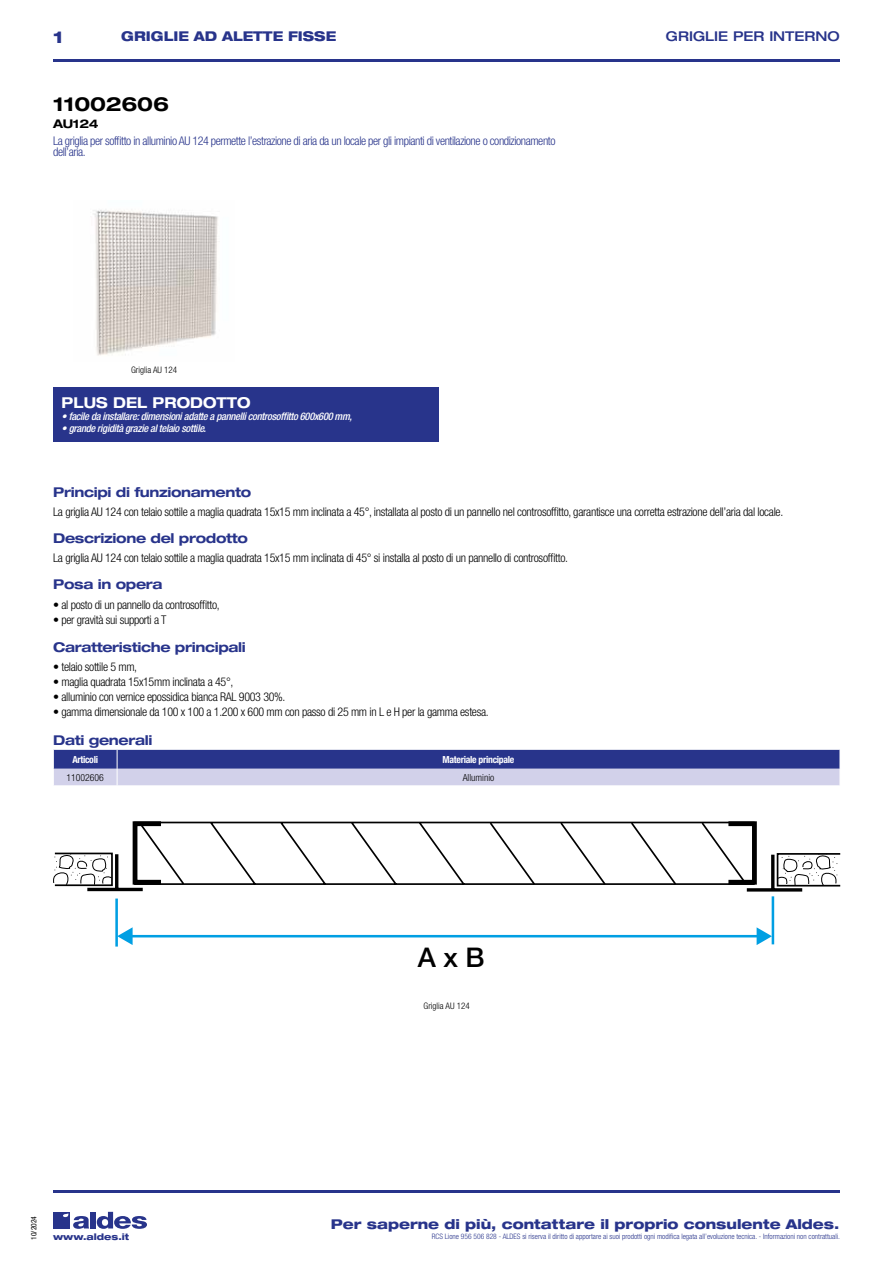
<style>
.page{position:relative;width:893px;height:1263px;background:#fff}
.page>*{position:absolute;margin:0;border:0;box-sizing:border-box;transform-origin:0 0}
.t1{font:500 27.15px "Helvetica Neue";color:#000}
.t2{font:700 expanded 19.5px "Helvetica Neue LT Std";letter-spacing:-.01em;color:#000}
.t3{font:800 expanded 16.5px "Helvetica Neue LT Std";color:#28348b}
.t4{font:700 expanded 15px "Helvetica Neue LT Std";color:#fff;scale:.95 1}
.t5{font:700 expanded 13.5px "Helvetica Neue LT Std";letter-spacing:-.025em;color:#28348b}
.t6{font:800 expanded 13.5px "Helvetica Neue LT Std";color:#28348b}
.t7{font:800 expanded 13.5px "Helvetica Neue LT Std";color:#28348b;scale:.95 1}
.t8{font:500 expanded 13.5px "Helvetica Neue LT Std";color:#28348b}
.t9{font:300 condensed 12px "Helvetica Neue LT Std";letter-spacing:-.025em;color:#000}
.t10{font:300 condensed 12px/10.5px "Helvetica Neue LT Std";letter-spacing:-.035em;color:#28348b}
.t11{font:700 expanded 12px "Helvetica Neue LT Std";letter-spacing:-.025em;color:#000}
.t12{font:italic 500 condensed 10.5px "Helvetica Neue LT Std";letter-spacing:-.03em;color:#fff}
.t13{font:700 condensed 9.75px "Helvetica Neue LT Std";letter-spacing:-.03em;color:#fff}
.t14{font:300 condensed 9.75px "Helvetica Neue";color:#000}
.t15{font:300 condensed 9px "Helvetica Neue LT Std";color:#000}
.t16{font:800 expanded 9px "Helvetica Neue LT Std";color:#28348b}
.t17{font:300 condensed 7.5px "Helvetica Neue LT Std";color:#28348b}
.t18{font:condensed 7.5px "Helvetica Neue LT Std";color:#000}
</style>
<div class="page">
<svg style="left:53px;top:853px;width:60px;height:33px"></svg>
<hr style="left:115px;top:854px;width:3px;height:36px;background:#000">
<hr style="left:87px;top:888px;width:56px;height:3px;background:#000">
<svg style="left:777px;top:853px;width:60px;height:33px"></svg>
<hr style="left:771px;top:855px;width:3px;height:36px;background:#000">
<hr style="left:747px;top:888px;width:55px;height:3px;background:#000">
<hr style="left:115px;top:898px;width:3px;height:48px;background:#009fe3">
<hr style="left:772px;top:896px;width:2px;height:48px;background:#009fe3">
<hr style="left:130px;top:935px;width:629px;height:2px;background:#009fe3">
<svg style="left:757px;top:927px;width:15px;height:18px"></svg>
<svg style="left:117px;top:927px;width:16px;height:18px"></svg>
<svg style="left:132px;top:821px;width:625px;height:64px"></svg>
<div style="left:53px;top:1212px;width:17px;height:16px;background:#28348b"></div>
<div style="left:90px;top:1212px;width:6px;height:16px;background:#28348b"></div>
<svg style="left:97px;top:1212px;width:50px;height:17px"></svg>
<svg style="left:63px;top:1213px;width:26px;height:16px"></svg>
<hr style="left:53px;top:59px;width:787px;height:2px;background:#28348b">
<img style="left:93px;top:210px;width:125px;height:146px">
<div style="left:53px;top:387px;width:386px;height:54px;background:#28348b"></div>
<hr style="left:53px;top:1190px;width:787px;height:2px;background:#28348b">
<svg style="left:53px;top:750px;width:787px;height:35px;background:#787eb7"></svg>
<h3 class="t3" style="left:53px;top:26px;width:12px">1</h3>
<p class="t7" style="left:121px;top:28px;width:228px">GRIGLIE AD ALETTE FISSE</p>
<p class="t8" style="left:666px;top:28px;width:176px">GRIGLIE PER INTERNO</p>
<h2 class="t2" style="left:53px;top:92px;width:117px">11002606</h2>
<p class="t11" style="left:53px;top:116px;width:47px">AU124</p>
<p class="t10" style="left:53px;top:136px;width:504px">La griglia per soffitto in alluminio AU 124 permette l’estrazione di aria da un locale per gli impianti di ventilazione o condizionamento dell’aria.</p>
<p class="t15" style="left:131px;top:365px;width:48px">Griglia AU 124</p>
<p class="t4" style="left:62px;top:393px;width:200px">PLUS DEL PRODOTTO</p>
<p class="t12" style="left:62px;top:410px;width:292px">• facile da installare: dimensioni adatte a pannelli controsoffitto 600x600 mm,</p>
<p class="t12" style="left:62px;top:422px;width:146px">• grande rigidità grazie al telaio sottile.</p>
<p class="t5" style="left:53px;top:484px;width:200px">Principi di funzionamento</p>
<p class="t5" style="left:53px;top:530px;width:196px">Descrizione del prodotto</p>
<p class="t5" style="left:53px;top:576px;width:111px">Posa in opera</p>
<p class="t9" style="left:53px;top:505px;width:732px">La griglia AU 124 con telaio sottile a maglia quadrata 15x15 mm inclinata a 45°, installata al posto di un pannello nel controsoffitto, garantisce una corretta estrazione dell’aria dal locale.</p>
<p class="t9" style="left:53px;top:551px;width:516px">La griglia AU 124 con telaio sottile a maglia quadrata 15x15 mm inclinata di 45° si installa al posto di un pannello di controsoffitto.</p>
<p class="t9" style="left:53px;top:597px;width:168px">• al posto di un pannello da controsoffitto,</p>
<p class="t9" style="left:53px;top:612px;width:115px">• per gravità sui supporti a T</p>
<p class="t5" style="left:53px;top:639px;width:194px">Caratteristiche principali</p>
<p class="t9" style="left:53px;top:660px;width:86px">• telaio sottile 5 mm,</p>
<p class="t9" style="left:53px;top:675px;width:182px">• maglia quadrata 15x15mm inclinata a 45°,</p>
<p class="t9" style="left:53px;top:690px;width:234px">• alluminio con vernice epossidica bianca RAL 9003 30%.</p>
<p class="t9" style="left:53px;top:705px;width:437px">• gamma dimensionale da 100 x 100 a 1.200 x 600 mm con passo di 25 mm in L e H per la gamma estesa.</p>
<p class="t5" style="left:53px;top:732px;width:101px">Dati generali</p>
<p class="t13" style="left:72px;top:753px;width:27px">Articoli</p>
<p class="t13" style="left:443px;top:753px;width:73px">Materiale principale</p>
<p class="t14" style="left:66px;top:772px;width:39px">11002606</p>
<p class="t14" style="left:463px;top:772px;width:33px">Alluminio</p>
<h1 class="t1" style="left:418px;top:941px;width:68px">A x B</h1>
<p class="t15" style="left:424px;top:1000px;width:48px">Griglia AU 124</p>
<p class="t18" style="left:29px;top:1240px;width:25px;rotate:-90deg">10/2024</p>
<p class="t6" style="left:331px;top:1215px;width:510px">Per saperne di più, contattare il proprio consulente Aldes.</p>
<p class="t16" style="left:53px;top:1231px;width:78px">www.aldes.it</p>
<p class="t17" style="left:432px;top:1232px;width:410px">RCS Lione 956 506 828 - ALDES si riserva il diritto di apportare ai suoi prodotti ogni modifica legata all’evoluzione tecnica. - Informazioni non contrattuali.</p>
</div>
